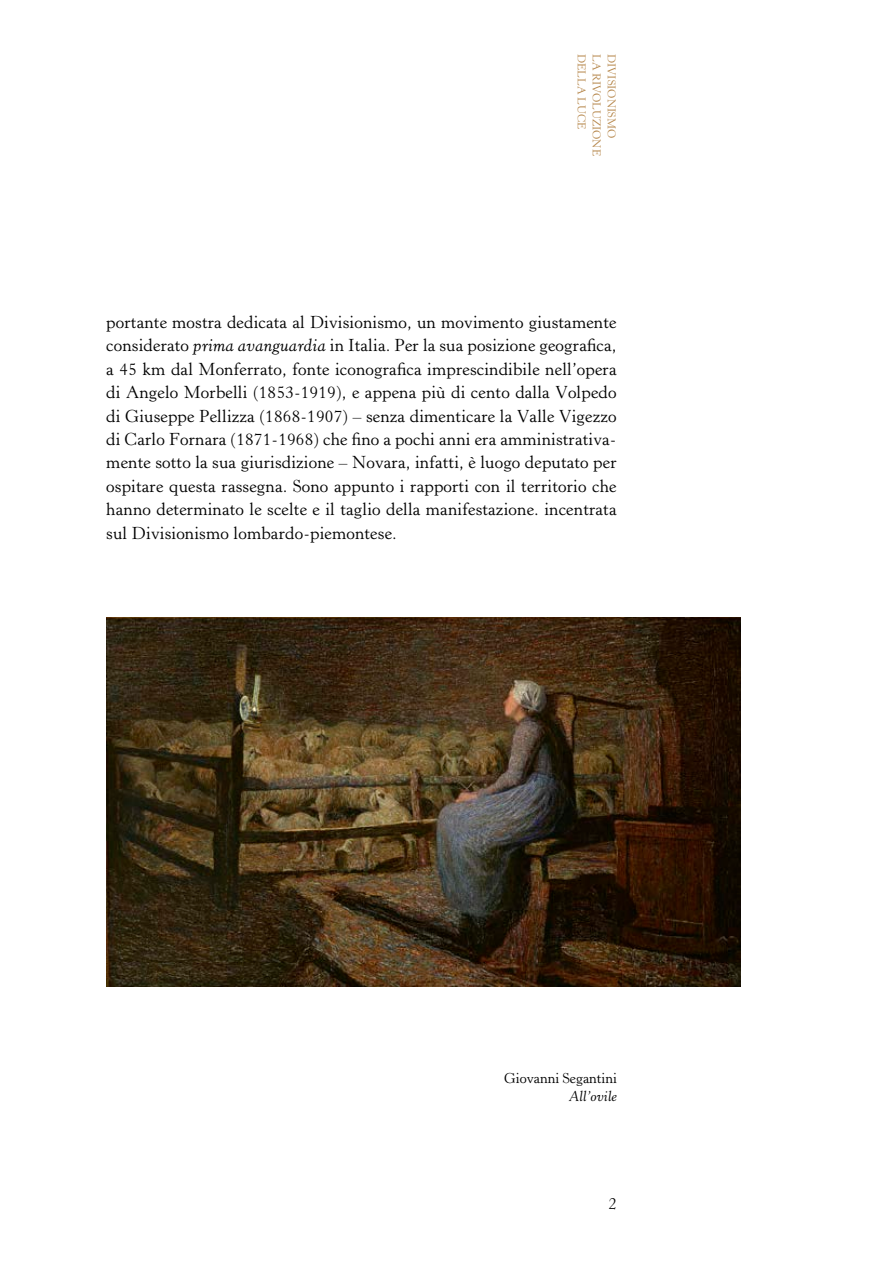
<style>
.page{position:relative;width:893px;height:1263px;background:#fff}
.page>*{position:absolute;margin:0;border:0;box-sizing:border-box;transform-origin:0 0}
.t1{font:17.25px/23.4px "Horley OSMT";letter-spacing:.01em;color:#000;text-align:justify}
.t2{font:16.5px "Horley OSMT";color:#000}
.t3{font:14.25px "Horley OSMT";color:#000}
.t4{font:italic 14.25px "Horley OSMT";color:#000}
.t5{font:11.25px "Horley OSMT";color:#b48447}
.s1{font-style:italic}
</style>
<div class="page">
<img style="left:106px;top:618px;width:635px;height:369px">
<p class="t5" style="left:588px;top:54px;width:77px;rotate:90deg">DELLA LUCE</p>
<p class="t5" style="left:603px;top:54px;width:103px;rotate:90deg">LA RIVOLUZIONE</p>
<p class="t5" style="left:618px;top:54px;width:85px;rotate:90deg">DIVISIONISMO</p>
<p class="t1" style="left:106px;top:310px;width:512px">portante mostra dedicata al Divisionismo, un movimento giustamente considerato <span class="s1">prima avanguardia</span> in Italia. Per la sua posizione geografica, a 45 km dal Monferrato, fonte iconografica imprescindibile nell’opera di Angelo Morbelli (1853-1919), e appena più di cento dalla Volpedo di Giuseppe Pellizza (1868-1907) – senza dimenticare la Valle Vigezzo di Carlo Fornara (1871-1968) che fino a pochi anni era amministrativa&shy;mente sotto la sua giurisdizione – Novara, infatti, è luogo deputato per ospitare questa rassegna. Sono appunto i rapporti con il territorio che hanno determinato le scelte e il taglio della manifestazione. incentrata sul Divisionismo lombardo-piemontese.</p>
<p class="t3" style="left:504px;top:1070px;width:114px">Giovanni Segantini</p>
<p class="t4" style="left:569px;top:1088px;width:49px">All’ovile</p>
<p class="t2" style="left:608px;top:1193px;width:10px">2</p>
</div>
